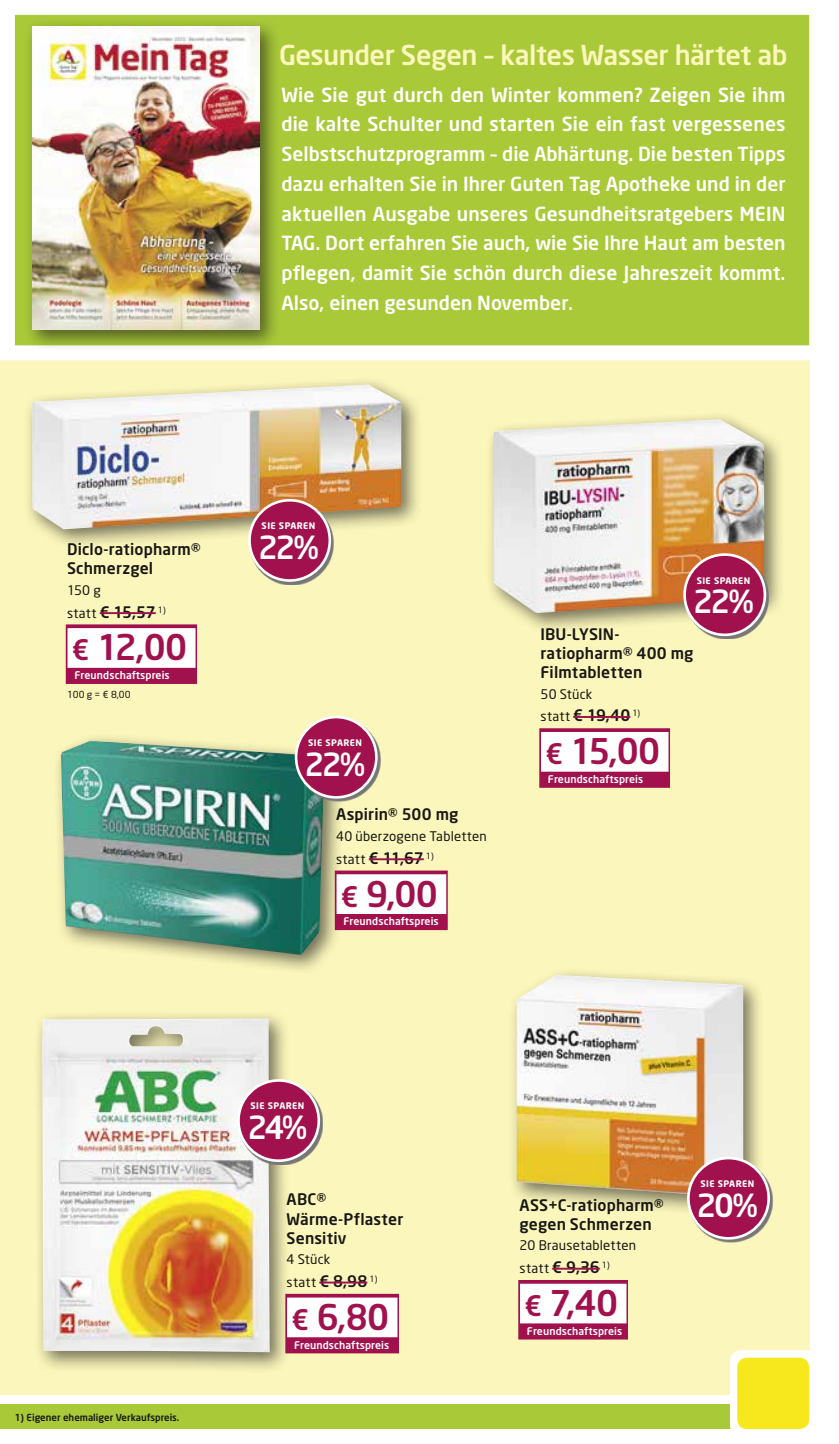
<style>
.page{position:relative;width:839px;height:1444px;background:#fff}
.page>*{position:absolute;margin:0;border:0;box-sizing:border-box;transform-origin:0 0}
._04_Angebotspreis{font:500 35px "Neo Sans";letter-spacing:-.02em;color:#a0114d}
.t1{font:500 31.5px "Neo Sans";letter-spacing:-.08em;color:#fff}
.t2{font:500 27.12px "Neo Sans";letter-spacing:-.02em;color:#fbf6bb}
.t3{font:500 19.25px/29.8px "Neo Sans";color:#fff;text-align:justify}
._01_Artikel{font:500 15.75px/19.2px "Neo Sans";letter-spacing:.01em;color:#181715}
._03_statt_Preis{font:500 15.75px "Neo Sans";letter-spacing:-.045em;color:#181715}
._02_Text{font:13.12px "Neo Sans";letter-spacing:.015em;color:#181715}
._03_statt_Preis-2{font:13.12px "Neo Sans";letter-spacing:.025em;color:#181715}
._07_T_Wirberaten{font:500 10.5px "Neo Sans";letter-spacing:.01em;color:#fff}
.t4{font:500 9.62px "Neo Sans";color:#181715}
._05_Grundpreis{font:9.62px "Neo Sans";color:#181715}
.t5{font:700 8.92px "Neo Sans";letter-spacing:.05em;color:#fff}
.s1{font-weight:400;font-size:13.12px}
.s2{font-size:28px}
.s3{font-weight:500;font-size:15.75px}
</style>
<div class="page">
<div style="left:0;top:1404px;width:769px;height:25px;background:#a9c938"></div>
<div style="left:0;top:15px;width:809px;height:1379px;background:#fbf6bb"></div>
<div style="left:729px;top:1350px;width:87px;height:86px;background:#fff;border-radius:11px"></div>
<div style="left:737px;top:1357px;width:72px;height:72px;background:#f7e81d;border-radius:10px"></div>
<svg style="left:0;top:14px;width:810px;height:354px;background:#b2ce4c"></svg>
<div style="left:24px;top:18px;width:257px;height:333px;background:#181715;opacity:.6"></div>
<img style="left:32px;top:27px;width:228px;height:303px">
<div style="left:53px;top:732px;width:292px;height:243px;background:#181715;opacity:.6"></div>
<img style="left:61px;top:740px;width:263px;height:215px">
<div style="left:335px;top:870px;width:112px;height:60px;background:#a0114d"></div>
<div style="left:336px;top:874px;width:110px;height:40px;background:#fff"></div>
<hr style="left:369px;top:858px;width:54px;height:2px;background:#a0114d">
<svg style="left:297px;top:718px;width:83px;height:83px"></svg>
<div style="left:296px;top:717px;width:80px;height:80px;background:#a0114d;border-radius:50%"></div>
<div style="left:295px;top:716px;width:82px;height:82px;border:3px solid #fff;border-radius:50%"></div>
<div style="left:518px;top:1280px;width:110px;height:59px;background:#a0114d"></div>
<div style="left:520px;top:1283px;width:106px;height:40px;background:#fff"></div>
<hr style="left:552px;top:1267px;width:47px;height:2px;background:#a0114d">
<div style="left:507px;top:967px;width:257px;height:248px;background:#181715;opacity:.6"></div>
<img style="left:516px;top:975px;width:189px;height:220px">
<svg style="left:689px;top:1159px;width:83px;height:83px"></svg>
<div style="left:688px;top:1158px;width:80px;height:80px;background:#a0114d;border-radius:50%"></div>
<div style="left:687px;top:1156px;width:82px;height:83px;border:3px solid #fff;border-radius:50%"></div>
<div style="left:485px;top:411px;width:300px;height:223px;background:#181715;opacity:.6"></div>
<img style="left:493px;top:419px;width:271px;height:194px">
<div style="left:539px;top:728px;width:131px;height:60px;background:#a0114d"></div>
<div style="left:541px;top:732px;width:127px;height:39px;background:#fff"></div>
<hr style="left:573px;top:716px;width:57px;height:2px;background:#a0114d">
<svg style="left:685px;top:556px;width:83px;height:83px"></svg>
<div style="left:684px;top:554px;width:80px;height:81px;background:#a0114d;border-radius:50%"></div>
<div style="left:683px;top:553px;width:83px;height:83px;border:3px solid #fff;border-radius:50%"></div>
<div style="left:33px;top:1010px;width:258px;height:363px;background:#181715;opacity:.6"></div>
<img style="left:42px;top:1018px;width:227px;height:334px">
<div style="left:285px;top:1293px;width:114px;height:60px;background:#a0114d"></div>
<div style="left:287px;top:1297px;width:110px;height:40px;background:#fff"></div>
<hr style="left:319px;top:1281px;width:48px;height:2px;background:#a0114d">
<svg style="left:239px;top:1081px;width:83px;height:83px"></svg>
<div style="left:238px;top:1080px;width:81px;height:80px;background:#a0114d;border-radius:50%"></div>
<div style="left:237px;top:1079px;width:83px;height:83px;border:3px solid #fff;border-radius:50%"></div>
<div style="left:24px;top:376px;width:398px;height:174px;background:#181715;opacity:.6"></div>
<img style="left:187px;top:385px;width:166px;height:9px">
<div style="left:66px;top:624px;width:131px;height:60px;background:#a0114d"></div>
<div style="left:67px;top:628px;width:128px;height:40px;background:#fff"></div>
<hr style="left:100px;top:612px;width:56px;height:2px;background:#a0114d">
<svg style="left:250px;top:501px;width:83px;height:83px"></svg>
<div style="left:249px;top:500px;width:81px;height:80px;background:#a0114d;border-radius:50%"></div>
<div style="left:248px;top:499px;width:83px;height:83px;border:3px solid #fff;border-radius:50%"></div>
<p class="t2" style="left:279px;top:38px;width:510px">Gesunder Segen – kaltes Wasser härtet ab</p>
<p class="t3" style="left:281px;top:79px;width:505px">Wie Sie gut durch den Winter kommen? Zeigen Sie ihm die kalte Schulter und starten Sie ein fast vergessenes Selbstschutzprogramm – die Abhärtung. Die besten Tipps dazu erhalten Sie in Ihrer Guten Tag Apotheke und in der aktuellen Ausgabe unseres Gesundheitsratgebers MEIN TAG. Dort erfahren Sie auch, wie Sie Ihre Haut am besten pflegen, damit Sie schön durch diese Jahreszeit kommt.<br>Also, einen gesunden November.</p>
<p class="_01_Artikel" style="left:67px;top:539px;width:135px">Diclo-ratiopharm®<br>Schmerzgel</p>
<p class="_02_Text" style="left:67px;top:582px;width:35px">150 g</p>
<p class="_03_statt_Preis" style="left:67px;top:602px;width:100px"><span class="s1">statt</span> € 15,57 <sup>1)</sup></p>
<p class="_04_Angebotspreis" style="left:72px;top:625px;width:117px"><span class="s2">€</span> 12,00</p>
<p class="_07_T_Wirberaten" style="left:74px;top:668px;width:97px">Freundschaftspreis</p>
<p class="_05_Grundpreis" style="left:67px;top:688px;width:65px">100 g = € 8,00</p>
<p class="t5" style="left:261px;top:520px;width:55px">SIE SPAREN</p>
<p class="t1" style="left:258px;top:527px;width:62px">22%</p>
<p class="t5" style="left:308px;top:737px;width:55px">SIE SPAREN</p>
<p class="t1" style="left:304px;top:744px;width:62px">22%</p>
<p class="_01_Artikel" style="left:336px;top:804px;width:124px">Aspirin® 500 mg</p>
<p class="_02_Text" style="left:336px;top:828px;width:152px">40 überzogene Tabletten</p>
<p class="_03_statt_Preis" style="left:336px;top:848px;width:99px"><span class="s1">statt</span> € 11,67 <sup>1)</sup></p>
<p class="_04_Angebotspreis" style="left:341px;top:871px;width:98px"><span class="s2">€</span> 9,00</p>
<p class="_07_T_Wirberaten" style="left:343px;top:915px;width:97px">Freundschaftspreis</p>
<p class="t5" style="left:696px;top:574px;width:55px">SIE SPAREN</p>
<p class="t1" style="left:693px;top:582px;width:62px">22%</p>
<p class="_01_Artikel" style="left:540px;top:624px;width:154px">IBU-LYSIN&shy;ratiopharm® 400 mg<br>Filmtabletten</p>
<p class="_02_Text" style="left:540px;top:685px;width:53px">50 Stück</p>
<p class="_03_statt_Preis" style="left:540px;top:705px;width:101px"><span class="s1">statt</span> € 19,40 <sup>1)</sup></p>
<p class="_04_Angebotspreis" style="left:545px;top:729px;width:116px"><span class="s2">€</span> 15,00</p>
<p class="_07_T_Wirberaten" style="left:548px;top:772px;width:97px">Freundschaftspreis</p>
<p class="t4" style="left:15px;top:1411px;width:166px">1) Eigener ehemaliger Verkaufspreis.</p>
<p class="t5" style="left:250px;top:1100px;width:55px">SIE SPAREN</p>
<p class="t1" style="left:247px;top:1107px;width:61px">24%</p>
<p class="_01_Artikel" style="left:286px;top:1189px;width:118px">ABC®<br>Wärme-Pflaster<br>Sensitiv</p>
<p class="_02_Text" style="left:286px;top:1251px;width:45px">4 Stück</p>
<p class="_03_statt_Preis-2" style="left:286px;top:1274px;width:92px">statt <span class="s3">€ 8,98</span> <sup>1)</sup></p>
<p class="_04_Angebotspreis" style="left:291px;top:1294px;width:99px"><span class="s2">€</span> 6,80</p>
<p class="_07_T_Wirberaten" style="left:294px;top:1338px;width:97px">Freundschaftspreis</p>
<p class="_01_Artikel" style="left:519px;top:1194px;width:145px">ASS+C-ratiopharm® gegen Schmerzen</p>
<p class="_02_Text" style="left:519px;top:1237px;width:118px">20 Brausetabletten</p>
<p class="_03_statt_Preis-2" style="left:519px;top:1260px;width:92px">statt <span class="s3">€ 9,36</span> <sup>1)</sup></p>
<p class="_04_Angebotspreis" style="left:524px;top:1281px;width:95px"><span class="s2">€</span> 7,40</p>
<p class="_07_T_Wirberaten" style="left:527px;top:1324px;width:97px">Freundschaftspreis</p>
<p class="t5" style="left:700px;top:1178px;width:55px">SIE SPAREN</p>
<p class="t1" style="left:696px;top:1185px;width:63px">20%</p>
</div>
